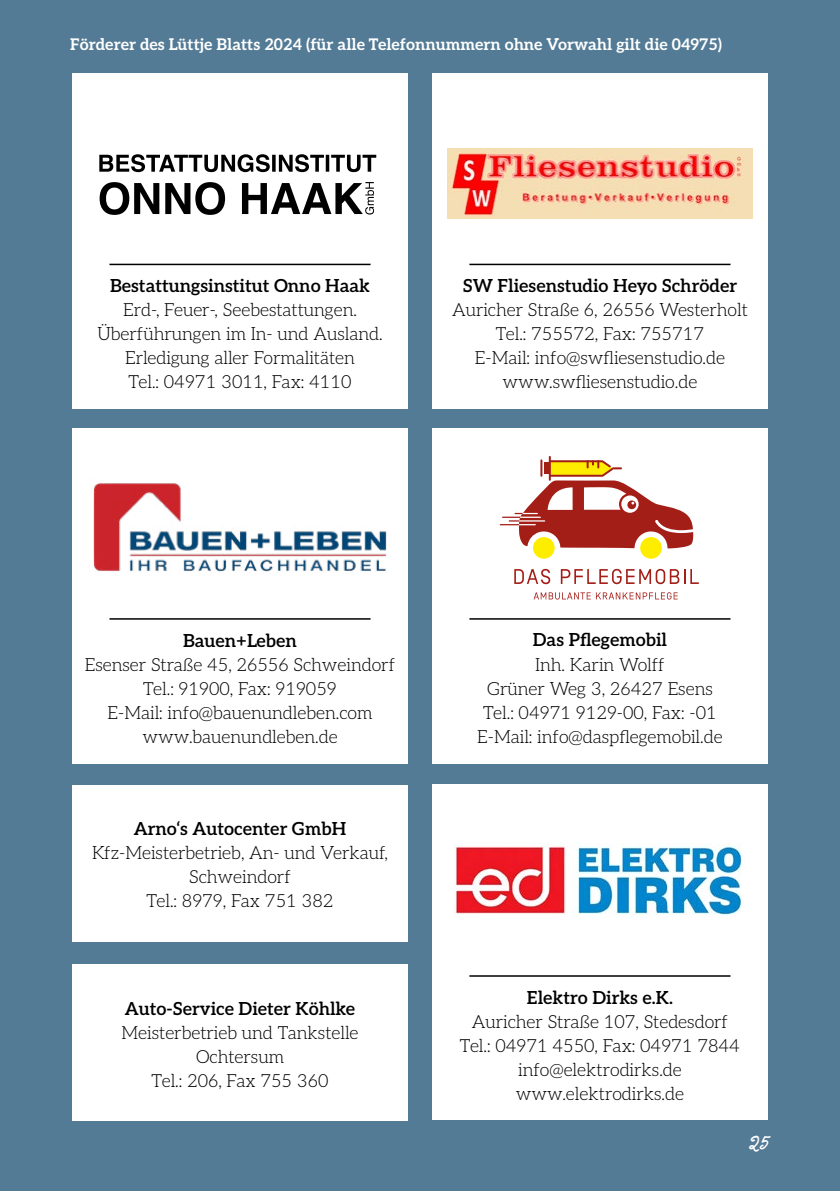
<style>
.page{position:relative;width:840px;height:1191px;background:#fff}
.page>*{position:absolute;margin:0;border:0;box-sizing:border-box;transform-origin:0 0}
.t1{font:300 18px/24px "Aleo";color:#000;text-align:center}
.t2{font:600 18px "Aleo";color:#000}
.t3{font:700 16px "Aleo";color:#fff}
.t4{font:16px "Quimby Gubernatorial";color:#fff}
</style>
<div class="page">
<div style="left:0;top:0;width:839px;height:1191px;background:#537b96"></div>
<div style="left:72px;top:428px;width:336px;height:336px;background:#fff"></div>
<img style="left:93px;top:483px;width:294px;height:89px">
<div style="left:72px;top:73px;width:336px;height:335px;background:#fff"></div>
<div style="left:432px;top:784px;width:335px;height:336px;background:#fff"></div>
<img style="left:453px;top:843px;width:289px;height:73px">
<div style="left:432px;top:428px;width:335px;height:336px;background:#fff"></div>
<div style="left:532px;top:537px;width:22px;height:22px;background:#ffed00;border-radius:50%"></div>
<div style="left:639px;top:537px;width:22px;height:22px;background:#ffed00;border-radius:50%"></div>
<hr style="left:548px;top:456px;width:2px;height:25px;background:#a41e18">
<svg style="left:499px;top:459px;width:194px;height:89px"></svg>
<svg style="left:514px;top:569px;width:36px;height:15px"></svg>
<svg style="left:560px;top:569px;width:138px;height:15px"></svg>
<svg style="left:533px;top:592px;width:144px;height:7px"></svg>
<div style="left:432px;top:73px;width:335px;height:335px;background:#fff"></div>
<img style="left:447px;top:148px;width:304px;height:70px">
<hr style="left:109px;top:264px;width:261px;height:1px;background:#000">
<hr style="left:109px;top:618px;width:261px;height:1px;background:#000">
<hr style="left:469px;top:264px;width:261px;height:1px;background:#000">
<hr style="left:469px;top:618px;width:261px;height:1px;background:#000">
<hr style="left:469px;top:975px;width:261px;height:1px;background:#000">
<svg style="left:99px;top:154px;width:277px;height:18px"></svg>
<svg style="left:99px;top:182px;width:275px;height:33px"></svg>
<div style="left:72px;top:963px;width:336px;height:157px;background:#fff"></div>
<div style="left:72px;top:784px;width:336px;height:157px;background:#fff"></div>
<p class="t3" style="left:70px;top:32px;width:653px">Förderer des Lüttje Blatts 2024 (für alle Telefonnummern ohne Vorwahl gilt die 04975)</p>
<p class="t2" style="left:110px;top:271px;width:261px">Bestattungsinstitut Onno Haak</p>
<p class="t1" style="left:97px;top:297px;width:286px">Erd-, Feuer-, Seebestattungen.<br>Überführungen im In- und Ausland.<br>Erledigung aller Formalitäten<br>Tel.: 04971 3011, Fax: 4110</p>
<p class="t2" style="left:462px;top:271px;width:276px">SW Fliesenstudio Heyo Schröder</p>
<p class="t1" style="left:452px;top:297px;width:297px">Auricher Straße 6, 26556 Westerholt<br>Tel.: 755572, Fax: 755717<br>E-Mail: info@swfliesenstudio.de www.swfliesenstudio.de</p>
<p class="t2" style="left:183px;top:626px;width:115px">Bauen+Leben</p>
<p class="t1" style="left:85px;top:651px;width:311px">Esenser Straße 45, 26556 Schweindorf<br>Tel.: 91900, Fax: 919059<br>E-Mail: info@bauenundleben.com www.bauenundleben.de</p>
<p class="t2" style="left:134px;top:814px;width:214px">Arno‘s Autocenter GmbH</p>
<p class="t1" style="left:92px;top:839px;width:297px">Kfz-Meisterbetrieb, An- und Verkauf,<br>Schweindorf<br>Tel.: 8979, Fax 751 382</p>
<p class="t2" style="left:125px;top:994px;width:232px">Auto-Service Dieter Köhlke</p>
<p class="t1" style="left:121px;top:1019px;width:238px">Meisterbetrieb und Tankstelle<br>Ochtersum<br>Tel.: 206, Fax 755 360</p>
<p class="t2" style="left:532px;top:626px;width:135px">Das Pflegemobil</p>
<p class="t1" style="left:477px;top:651px;width:247px">Inh. Karin Wolff<br>Grüner Weg 3, 26427 Esens<br>Tel.: 04971 9129-00, Fax: -01<br>E-Mail: info@daspflegemobil.de</p>
<p class="t2" style="left:526px;top:982px;width:147px">Elektro Dirks e.K.</p>
<p class="t1" style="left:459px;top:1008px;width:281px">Auricher Straße 107, Stedesdorf<br>Tel.: 04971 4550, Fax: 04971 7844 info@elektrodirks.de www.elektrodirks.de</p>
<p class="t4" style="left:748px;top:1133px;width:22px">25</p>
</div>
